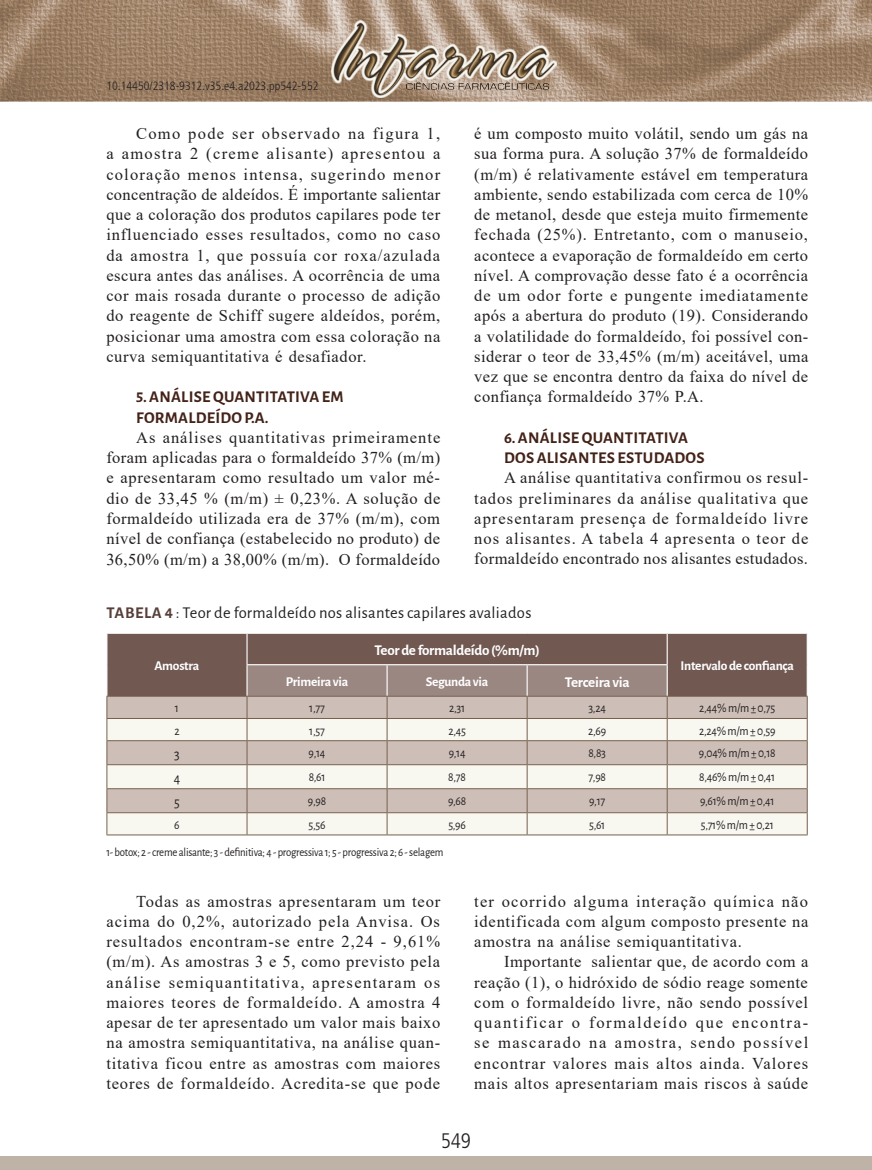
<style>
.page{position:relative;width:872px;height:1170px;background:#fff}
.page>*{position:absolute;margin:0;border:0;box-sizing:border-box;transform-origin:0 0}
.t1{font:300 condensed 21px "Frutiger LT Std";color:#231f20}
.t2{font:16.5px/20.2px "Times New Roman";letter-spacing:.035em;color:#231f20;text-align:justify}
.t3{font:700 16.5px/20.2px "Alegreya Sans";letter-spacing:.015em;color:#432218}
.t4{font:16.5px "Alegreya Sans";letter-spacing:.015em;color:#231f20}
.t5{font:700 15px "Alegreya Sans";letter-spacing:-.02em;color:#fff}
.t6{font:15px "Alegreya Sans";color:#231f20;scale:.9 1}
.t7{font:700 13.5px "Alegreya Sans";letter-spacing:-.02em;color:#fff}
.t8{font:12.75px "Alegreya Sans";letter-spacing:-.02em;color:#231f20;scale:.9 1}
.t9{font:12px "Alegreya Sans";letter-spacing:-.02em;color:#231f20;scale:.9 1}
.t10{font:300 condensed 12px "Frutiger LT Std";color:#231f20}
.s1{font-weight:700;color:#583f39}
</style>
<div class="page">
<img style="left:0;top:0;width:872px;height:101px">
<div style="left:0;top:1155px;width:872px;height:14px;background:#bfb3a8"></div>
<img style="left:332px;top:20px;width:224px;height:77px">
<div style="left:107px;top:633px;width:699px;height:62px;background:#715952"></div>
<div style="left:107px;top:696px;width:700px;height:22px;background:#cdbfb7"></div>
<svg style="left:107px;top:719px;width:700px;height:115px;fill:#f8f7f0"></svg>
<hr style="left:246px;top:633px;width:2px;height:31px;background:#fff">
<hr style="left:666px;top:633px;width:2px;height:31px;background:#fff">
<hr style="left:246px;top:664px;width:141px;height:1px;background:#fff">
<hr style="left:246px;top:665px;width:2px;height:30px;background:#fff">
<hr style="left:106px;top:695px;width:141px;height:1px;background:#76604d">
<hr style="left:667px;top:695px;width:140px;height:1px;background:#76604d">
<hr style="left:106px;top:718px;width:141px;height:1px;background:#76604d">
<hr style="left:667px;top:718px;width:140px;height:1px;background:#76604d">
<hr style="left:106px;top:740px;width:141px;height:1px;background:#76604d">
<hr style="left:667px;top:740px;width:140px;height:1px;background:#76604d">
<hr style="left:106px;top:764px;width:141px;height:1px;background:#76604d">
<hr style="left:667px;top:764px;width:140px;height:1px;background:#76604d">
<hr style="left:106px;top:788px;width:141px;height:1px;background:#76604d">
<hr style="left:667px;top:788px;width:140px;height:1px;background:#76604d">
<hr style="left:106px;top:812px;width:141px;height:1px;background:#76604d">
<svg style="left:106px;top:696px;width:1px;height:138px"></svg>
<hr style="left:667px;top:812px;width:140px;height:1px;background:#76604d">
<svg style="left:247px;top:664px;width:421px;height:170px"></svg>
<svg style="left:807px;top:696px;width:1px;height:138px"></svg>
<hr style="left:106px;top:834px;width:141px;height:1px;background:#76604d">
<hr style="left:247px;top:834px;width:140px;height:1px;background:#76604d">
<hr style="left:387px;top:834px;width:140px;height:1px;background:#76604d">
<hr style="left:527px;top:834px;width:140px;height:1px;background:#76604d">
<hr style="left:667px;top:834px;width:140px;height:1px;background:#76604d">
<p class="t10" style="left:106px;top:79px;width:214px">10.14450/2318-9312.v35.e4.a2023.pp542-552</p>
<p class="t2" style="left:106px;top:123px;width:335px;text-indent:30px">Como pode ser observado na figura 1, a amostra 2 (creme alisante) apresentou a coloração menos intensa, sugerindo menor concentração de aldeídos. É importante salientar que a coloração dos produtos capilares pode ter influenciado esses resultados, como no caso da amostra 1, que possuía cor roxa/azulada escura antes das análises. A ocorrência de uma cor mais rosada durante o processo de adição do reagente de Schiff sugere aldeídos, porém, posicionar uma amostra com essa coloração na curva semiquantitativa é desafiador.</p>
<p class="t3" style="left:136px;top:386px;width:209px">5. ANÁLISE QUANTITATIVA EM<br>FORMALDEÍDO P.A.</p>
<p class="t2" style="left:106px;top:427px;width:335px;text-indent:30px">As análises quantitativas primeiramente foram aplicadas para o formaldeído 37% (m/m) e apresentaram como resultado um valor mé&shy;dio de 33,45 % (m/m) ± 0,23%. A solução de formaldeído utilizada era de 37% (m/m), com nível de confiança (estabelecido no produto) de 36,50% (m/m) a 38,00% (m/m). O formaldeído</p>
<p class="t2" style="left:474px;top:123px;width:335px">é um composto muito volátil, sendo um gás na sua forma pura. A solução 37% de formaldeído (m/m) é relativamente estável em temperatura ambiente, sendo estabilizada com cerca de 10% de metanol, desde que esteja muito firmemente fechada (25%). Entretanto, com o manuseio, acontece a evaporação de formaldeído em certo nível. A comprovação desse fato é a ocorrência de um odor forte e pungente imediatamente após a abertura do produto (19). Considerando a volatilidade do formaldeído, foi possível con&shy;siderar o teor de 33,45% (m/m) aceitável, uma vez que se encontra dentro da faixa do nível de confiança formaldeído 37% P.A.</p>
<p class="t3" style="left:504px;top:426px;width:202px">6. ANÁLISE QUANTITATIVA<br>DOS ALISANTES ESTUDADOS</p>
<p class="t2" style="left:474px;top:467px;width:335px;text-indent:30px">A análise quantitativa confirmou os resul&shy;tados preliminares da análise qualitativa que apresentaram presença de formaldeído livre nos alisantes. A tabela 4 apresenta o teor de formaldeído encontrado nos alisantes estudados.</p>
<p class="t4" style="left:106px;top:601px;width:426px"><span class="s1">TABELA 4</span> : Teor de formaldeído nos alisantes capilares avaliados</p>
<p class="t7" style="left:155px;top:655px;width:46px">Amostra</p>
<p class="t5" style="left:374px;top:639px;width:167px">Teor de formaldeído (%m/m)</p>
<p class="t7" style="left:286px;top:671px;width:64px">Primeira via</p>
<p class="t7" style="left:426px;top:671px;width:64px">Segunda via</p>
<p class="t5" style="left:565px;top:670px;width:66px">Terceira via</p>
<p class="t7" style="left:680px;top:655px;width:115px">Intervalo de confiança</p>
<p class="t8" style="left:175px;top:699px;width:6px">1</p>
<p class="t8" style="left:309px;top:699px;width:19px">1,77</p>
<p class="t8" style="left:449px;top:699px;width:19px">2,31</p>
<p class="t8" style="left:588px;top:699px;width:21px">3,24</p>
<p class="t8" style="left:699px;top:699px;width:86px">2,44% m/m ± 0,75</p>
<p class="t8" style="left:174px;top:721px;width:7px">2</p>
<p class="t8" style="left:309px;top:721px;width:19px">1,57</p>
<p class="t8" style="left:448px;top:721px;width:21px">2,45</p>
<p class="t8" style="left:588px;top:721px;width:21px">2,69</p>
<p class="t8" style="left:699px;top:721px;width:86px">2,24% m/m ± 0,59</p>
<p class="t6" style="left:174px;top:743px;width:8px">3</p>
<p class="t8" style="left:309px;top:744px;width:20px">9,14</p>
<p class="t8" style="left:449px;top:744px;width:20px">9,14</p>
<p class="t8" style="left:588px;top:744px;width:21px">8,83</p>
<p class="t8" style="left:699px;top:744px;width:87px">9,04% m/m ± 0,18</p>
<p class="t6" style="left:174px;top:767px;width:9px">4</p>
<p class="t8" style="left:309px;top:768px;width:20px">8,61</p>
<p class="t8" style="left:448px;top:768px;width:21px">8,78</p>
<p class="t8" style="left:588px;top:768px;width:21px">7,98</p>
<p class="t8" style="left:699px;top:768px;width:86px">8,46% m/m ± 0,41</p>
<p class="t6" style="left:174px;top:791px;width:8px">5</p>
<p class="t8" style="left:308px;top:792px;width:22px">9,98</p>
<p class="t8" style="left:448px;top:792px;width:22px">9,68</p>
<p class="t8" style="left:589px;top:792px;width:19px">9,17</p>
<p class="t8" style="left:700px;top:792px;width:84px">9,61% m/m ± 0,41</p>
<p class="t8" style="left:174px;top:816px;width:7px">6</p>
<p class="t8" style="left:308px;top:816px;width:20px">5,56</p>
<p class="t8" style="left:448px;top:816px;width:21px">5,96</p>
<p class="t8" style="left:589px;top:816px;width:19px">5,61</p>
<p class="t8" style="left:700px;top:816px;width:82px">5,71% m/m ± 0,21</p>
<p class="t9" style="left:106px;top:843px;width:376px">1- botox; 2 - creme alisante; 3 - definitiva; 4 - progressiva 1; 5 - progressiva 2; 6 - selagem</p>
<p class="t2" style="left:106px;top:890px;width:335px;text-indent:30px">Todas as amostras apresentaram um teor acima do 0,2%, autorizado pela Anvisa. Os resultados encontram-se entre 2,24 - 9,61% (m/m). As amostras 3 e 5, como previsto pela análise semiquantitativa, apresentaram os maiores teores de formaldeído. A amostra 4 apesar de ter apresentado um valor mais baixo na amostra semiquantitativa, na análise quan&shy;titativa ficou entre as amostras com maiores teores de formaldeído. Acredita-se que pode</p>
<p class="t2" style="left:474px;top:890px;width:335px">ter ocorrido alguma interação química não identificada com algum composto presente na amostra na análise semiquantitativa.</p>
<p class="t2" style="left:474px;top:951px;width:335px;text-indent:30px">Importante salientar que, de acordo com a reação (1), o hidróxido de sódio reage somente com o formaldeído livre, não sendo possível quantificar o formaldeído que encontra&shy;se mascarado na amostra, sendo possível encontrar valores mais altos ainda. Valores mais altos apresentariam mais riscos à saúde</p>
<p class="t1" style="left:441px;top:1128px;width:32px">549</p>
</div>
